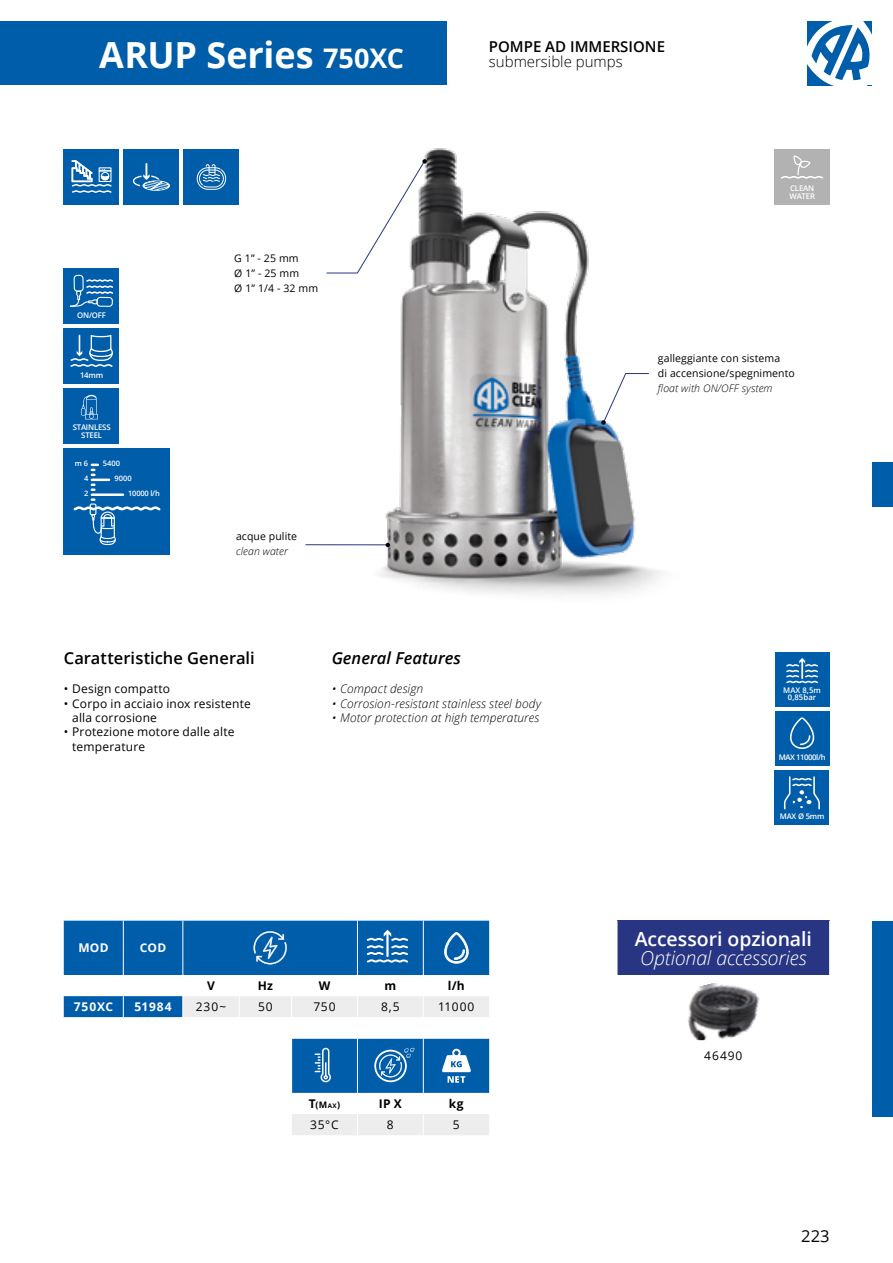
<style>
.page{position:relative;width:893px;height:1263px;background:#fff}
.page>*{position:absolute;margin:0;border:0;box-sizing:border-box;transform-origin:0 0}
.t1{font:700 36px "Open Sans";letter-spacing:-.005em;color:#fff}
.t2{font:italic 300 19.5px "Open Sans";letter-spacing:-.005em;color:#fff}
.t3{font:600 19.5px "Open Sans";letter-spacing:-.005em;color:#fff}
.t4{font:600 16.5px "Open Sans";color:#000}
.t5{font:italic 600 16.5px "Open Sans";color:#000}
.t6{font:16.5px "Open Sans";color:#000}
.t7{font:600 15px "Open Sans";color:#000}
.t8{font:300 15px "Open Sans";color:#000}
.t9{font:12px/14.4px "Open Sans";letter-spacing:.015em;color:#000}
.t10{font:italic 300 12px "Open Sans";letter-spacing:.01em;color:#000}
.t11{font:700 12px "Open Sans";letter-spacing:.05em;color:#fff}
.t12{font:700 12px "Open Sans";color:#000}
.t13{font:10.5px/15px "Open Sans";letter-spacing:.01em;color:#000}
.t14{font:italic 300 10.5px "Open Sans";letter-spacing:.01em;color:#000}
.t15{font:700 9px "Open Sans";color:#000}
.t16{font:600 7.8px/7.8px "Open Sans";letter-spacing:-.025em;color:#fff;text-align:center}
.t17{font:600 7.65px/7.4px "Open Sans";letter-spacing:.01em;color:#fff;text-align:center}
.t18{font:600 7.65px "Open Sans";letter-spacing:-.05em;color:#fff}
.t19{font:600 7.65px "Open Sans";letter-spacing:-.025em;color:#fff}
.t20{font:600 7.5px/14.9px "Open Sans";color:#fff}
.s1{font-size:27px}
.s2{font-size:12px}
.s3{font-style:inherit}
.s4{font-size:6.3px}
</style>
<div class="page">
<div style="left:64px;top:921px;width:425px;height:54px;background:#005da9"></div>
<hr style="left:123px;top:921px;width:1px;height:54px;background:#fff">
<hr style="left:182px;top:921px;width:1px;height:54px;background:#fff">
<hr style="left:357px;top:921px;width:1px;height:54px;background:#fff">
<hr style="left:423px;top:921px;width:1px;height:54px;background:#fff">
<svg style="left:254px;top:931px;width:33px;height:33px"></svg>
<svg style="left:367px;top:930px;width:41px;height:33px"></svg>
<svg style="left:444px;top:932px;width:25px;height:32px"></svg>
<svg style="left:64px;top:996px;width:425px;height:139px"></svg>
<div style="left:64px;top:269px;width:55px;height:55px;background:#005da9"></div>
<svg style="left:70px;top:275px;width:43px;height:32px"></svg>
<div style="left:64px;top:389px;width:55px;height:55px;background:#005da9"></div>
<svg style="left:81px;top:395px;width:17px;height:24px"></svg>
<div style="left:64px;top:329px;width:55px;height:55px;background:#005da9"></div>
<svg style="left:70px;top:334px;width:43px;height:33px"></svg>
<div style="left:64px;top:149px;width:55px;height:56px;background:#005da9"></div>
<svg style="left:71px;top:160px;width:41px;height:33px"></svg>
<div style="left:124px;top:149px;width:55px;height:56px;background:#005da9"></div>
<svg style="left:133px;top:163px;width:37px;height:28px"></svg>
<div style="left:184px;top:149px;width:55px;height:56px;background:#005da9"></div>
<svg style="left:197px;top:164px;width:29px;height:26px"></svg>
<div style="left:775px;top:652px;width:54px;height:54px;background:#005da9"></div>
<svg style="left:786px;top:657px;width:32px;height:26px"></svg>
<div style="left:775px;top:711px;width:54px;height:55px;background:#005da9"></div>
<svg style="left:790px;top:717px;width:24px;height:32px"></svg>
<div style="left:775px;top:770px;width:54px;height:55px;background:#005da9"></div>
<svg style="left:784px;top:776px;width:36px;height:33px"></svg>
<div style="left:64px;top:449px;width:106px;height:106px;background:#005da9"></div>
<svg style="left:73px;top:464px;width:88px;height:82px"></svg>
<div style="left:774px;top:149px;width:56px;height:56px;background:#b3b2b2"></div>
<svg style="left:781px;top:155px;width:42px;height:24px"></svg>
<div style="left:617px;top:921px;width:213px;height:54px;background:#283583"></div>
<hr style="left:617px;top:921px;width:1px;height:54px;background:#fff">
<hr style="left:829px;top:921px;width:1px;height:54px;background:#fff">
<img style="left:687px;top:982px;width:73px;height:58px">
<img style="left:305px;top:148px;width:357px;height:447px">
<svg style="left:601px;top:373px;width:48px;height:52px"></svg>
<hr style="left:305px;top:544px;width:83px;height:1px;background:#283583">
<svg style="left:386px;top:543px;width:4px;height:4px"></svg>
<svg style="left:326px;top:159px;width:101px;height:114px"></svg>
<svg style="left:808px;top:21px;width:64px;height:64px"></svg>
<div style="left:866px;top:75px;width:6px;height:10px;background:#fff"></div>
<div style="left:872px;top:921px;width:21px;height:196px;background:#005da9"></div>
<div style="left:872px;top:462px;width:21px;height:45px;background:#005da9"></div>
<div style="left:0;top:21px;width:446px;height:64px;background:#005da9"></div>
<h1 class="t1" style="left:99px;top:30px;width:306px">ARUP Series <span class="s1">750XC</span></h1>
<p class="t16" style="left:77px;top:311px;width:30px">ON/OFF</p>
<p class="t16" style="left:80px;top:371px;width:25px">14mm</p>
<p class="t16" style="left:73px;top:423px;width:39px">STAINLESS<br>STEEL</p>
<p class="t20" style="left:75px;top:456px;width:15px">m 6</p>
<p class="t20" style="left:103px;top:456px;width:19px">5400</p>
<p class="t20" style="left:84px;top:471px;width:6px">4<br>2</p>
<p class="t20" style="left:114px;top:471px;width:19px">9000</p>
<p class="t20" style="left:128px;top:486px;width:33px">10000 l/h</p>
<p class="t13" style="left:234px;top:251px;width:85px">G 1” - 25 mm<br>Ø 1” - 25 mm<br>Ø 1” 1/4 - 32 mm</p>
<p class="t13" style="left:236px;top:528px;width:63px">acque pulite</p>
<p class="t14" style="left:236px;top:544px;width:53px">clean water</p>
<p class="t7" style="left:489px;top:37px;width:178px">POMPE AD IMMERSIONE</p>
<p class="t8" style="left:489px;top:52px;width:135px">submersible pumps</p>
<p class="t16" style="left:789px;top:184px;width:27px;text-align:left">CLEAN<br>WATER</p>
<p class="t13" style="left:658px;top:350px;width:139px">galleggiante con sistema<br>di accensione/spegnimento</p>
<p class="t14" style="left:658px;top:381px;width:116px">float with ON/OFF system</p>
<h3 class="t4" style="left:64px;top:647px;width:192px">Caratteristiche Generali</h3>
<p class="t9" style="left:64px;top:681px;width:108px">• Design compatto</p>
<p class="t9" style="left:72px;top:696px;width:180px;text-indent:-9px">• Corpo in acciaio inox resistente alla corrosione</p>
<p class="t9" style="left:72px;top:724px;width:164px;text-indent:-9px">• Protezione motore dalle alte temperature</p>
<p class="t11" style="left:78px;top:939px;width:32px">MOD</p>
<p class="t11" style="left:140px;top:939px;width:28px">COD</p>
<h3 class="t5" style="left:332px;top:647px;width:131px">General Features</h3>
<p class="t10" style="left:332px;top:681px;width:93px">• Compact design</p>
<p class="t10" style="left:332px;top:695px;width:211px">• Corrosion-resistant stainless steel body</p>
<p class="t10" style="left:332px;top:709px;width:209px">• Motor protection at high temperatures</p>
<p class="t12" style="left:207px;top:977px;width:9px">V</p>
<p class="t12" style="left:258px;top:977px;width:17px">Hz</p>
<p class="t12" style="left:319px;top:977px;width:13px">W</p>
<p class="t12" style="left:384px;top:977px;width:13px">m</p>
<p class="t12" style="left:448px;top:977px;width:19px">l/h</p>
<p class="t11" style="left:74px;top:998px;width:41px">750XC</p>
<p class="t11" style="left:134px;top:998px;width:39px">51984</p>
<p class="t9" style="left:196px;top:999px;width:32px">230~</p>
<p class="t9" style="left:258px;top:999px;width:16px">50</p>
<p class="t9" style="left:313px;top:999px;width:24px">750</p>
<p class="t9" style="left:381px;top:999px;width:20px">8,5</p>
<p class="t9" style="left:438px;top:999px;width:38px">11000</p>
<p class="t15" style="left:309px;top:1098px;width:33px"><span class="s2">T</span><span class="s3">(</span>M<span class="s4">ax</span>)</p>
<p class="t12" style="left:379px;top:1095px;width:24px">IP X</p>
<p class="t12" style="left:449px;top:1095px;width:16px">kg</p>
<p class="t9" style="left:310px;top:1117px;width:30px">35°C</p>
<p class="t9" style="left:387px;top:1117px;width:8px">8</p>
<p class="t9" style="left:453px;top:1117px;width:8px">5</p>
<p class="t17" style="left:783px;top:686px;width:39px">MAX 8,5m<br>0,85bar</p>
<p class="t18" style="left:779px;top:752px;width:48px">MAX 11000l/h</p>
<p class="t19" style="left:780px;top:811px;width:46px">MAX Ø 5mm</p>
<h2 class="t3" style="left:635px;top:925px;width:179px">Accessori opzionali</h2>
<h2 class="t2" style="left:640px;top:944px;width:168px">Optional accessories</h2>
<p class="t9" style="left:704px;top:1048px;width:40px">46490</p>
<h3 class="t6" style="left:801px;top:1225px;width:30px">223</h3>
</div>
